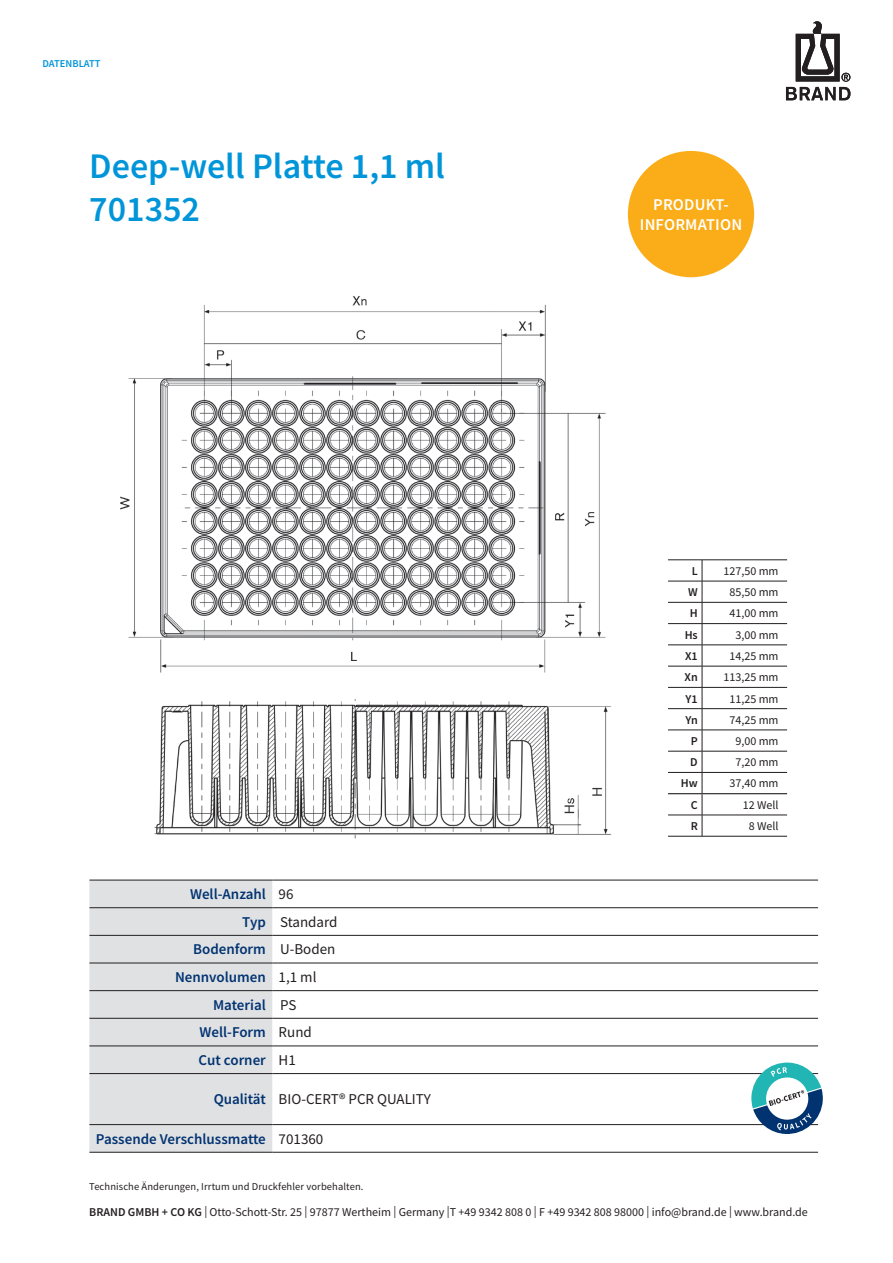
<style>
.page{position:relative;width:893px;height:1263px;background:#fff}
.page>*{position:absolute;margin:0;border:0;box-sizing:border-box;transform-origin:0 0}
.t1{font:600 36px/43.2px "Source Sans Pro";color:#0095d9}
.t2{font:600 16.5px/19.8px "Source Sans Pro";letter-spacing:.01em;color:#fff;text-align:center}
.t3{font:600 15px "Source Sans Pro";color:#013371}
.t4{font:15px "Source Sans Pro";color:#231f20}
.t5{font:12px "Source Sans Pro";color:#231f20}
.t6{font:600 12px "Source Sans Pro";color:#231f20}
.t7{font:10.5px "Source Sans Pro";letter-spacing:.01em;color:#231f20}
.t8{font:600 10.5px "Source Sans Pro";color:#0095d9}
.s1{font-weight:400;color:#231f20}
.s2{font-weight:600;color:#013371}
.s3{font-weight:600}
</style>
<div class="page">
<svg style="left:786px;top:21px;width:64px;height:79px"></svg>
<img style="left:120px;top:296px;width:668px;height:543px">
<div style="left:89px;top:881px;width:183px;height:271px;background:#e0e1e3"></div>
<hr style="left:89px;top:880px;width:183px;height:1px;background:#231f20">
<hr style="left:272px;top:880px;width:546px;height:1px;background:#231f20">
<hr style="left:89px;top:907px;width:183px;height:1px;background:#231f20">
<hr style="left:272px;top:907px;width:546px;height:1px;background:#231f20">
<hr style="left:89px;top:935px;width:183px;height:1px;background:#231f20">
<hr style="left:272px;top:935px;width:546px;height:1px;background:#231f20">
<hr style="left:89px;top:963px;width:183px;height:1px;background:#231f20">
<hr style="left:272px;top:963px;width:546px;height:1px;background:#231f20">
<hr style="left:89px;top:990px;width:183px;height:1px;background:#231f20">
<hr style="left:272px;top:990px;width:546px;height:1px;background:#231f20">
<hr style="left:89px;top:1018px;width:183px;height:1px;background:#231f20">
<hr style="left:272px;top:1018px;width:546px;height:1px;background:#231f20">
<hr style="left:89px;top:1046px;width:183px;height:1px;background:#231f20">
<hr style="left:272px;top:1046px;width:546px;height:1px;background:#231f20">
<hr style="left:89px;top:1073px;width:183px;height:1px;background:#231f20">
<hr style="left:272px;top:1073px;width:546px;height:1px;background:#231f20">
<hr style="left:89px;top:1124px;width:183px;height:1px;background:#231f20">
<hr style="left:272px;top:1124px;width:546px;height:1px;background:#231f20">
<hr style="left:89px;top:1152px;width:183px;height:1px;background:#231f20">
<hr style="left:272px;top:1152px;width:546px;height:1px;background:#231f20">
<div style="left:628px;top:151px;width:126px;height:126px;background:#faad19;border-radius:50%"></div>
<hr style="left:668px;top:559px;width:34px;height:1px;background:#231f20">
<hr style="left:702px;top:559px;width:85px;height:1px;background:#231f20">
<hr style="left:668px;top:581px;width:34px;height:1px;background:#231f20">
<hr style="left:702px;top:581px;width:85px;height:1px;background:#231f20">
<hr style="left:668px;top:602px;width:34px;height:1px;background:#231f20">
<hr style="left:702px;top:602px;width:85px;height:1px;background:#231f20">
<hr style="left:668px;top:623px;width:34px;height:1px;background:#231f20">
<hr style="left:702px;top:623px;width:85px;height:1px;background:#231f20">
<hr style="left:668px;top:645px;width:34px;height:1px;background:#231f20">
<hr style="left:702px;top:645px;width:85px;height:1px;background:#231f20">
<hr style="left:668px;top:666px;width:34px;height:1px;background:#231f20">
<hr style="left:702px;top:666px;width:85px;height:1px;background:#231f20">
<hr style="left:668px;top:687px;width:34px;height:1px;background:#231f20">
<hr style="left:702px;top:687px;width:85px;height:1px;background:#231f20">
<hr style="left:668px;top:708px;width:34px;height:1px;background:#231f20">
<hr style="left:702px;top:708px;width:85px;height:1px;background:#231f20">
<hr style="left:668px;top:730px;width:34px;height:1px;background:#231f20">
<hr style="left:702px;top:730px;width:85px;height:1px;background:#231f20">
<hr style="left:668px;top:751px;width:34px;height:1px;background:#231f20">
<hr style="left:702px;top:751px;width:85px;height:1px;background:#231f20">
<hr style="left:668px;top:772px;width:34px;height:1px;background:#231f20">
<hr style="left:702px;top:772px;width:85px;height:1px;background:#231f20">
<hr style="left:668px;top:815px;width:34px;height:1px;background:#231f20">
<hr style="left:702px;top:815px;width:85px;height:1px;background:#231f20">
<hr style="left:668px;top:836px;width:34px;height:1px;background:#231f20">
<hr style="left:702px;top:836px;width:85px;height:1px;background:#231f20">
<svg style="left:702px;top:560px;width:1px;height:276px"></svg>
<hr style="left:668px;top:793px;width:34px;height:1px;background:#231f20">
<hr style="left:702px;top:793px;width:85px;height:1px;background:#231f20">
<svg style="left:751px;top:1062px;width:72px;height:72px"></svg>
<p class="t8" style="left:43px;top:57px;width:60px">DATENBLATT</p>
<h1 class="t1" style="left:89px;top:144px;width:357px">Deep-well Platte 1,1 ml<br>701352</h1>
<p class="t3" style="left:190px;top:884px;width:105px">Well-Anzahl <span class="s1">96</span></p>
<p class="t4" style="left:242px;top:912px;width:97px"><span class="s2">Typ</span> Standard</p>
<p class="t3" style="left:193px;top:939px;width:144px">Bodenform <span class="s1">U-Boden</span></p>
<p class="t3" style="left:175px;top:967px;width:143px">Nennvolumen <span class="s1">1,1 ml</span></p>
<p class="t3" style="left:213px;top:995px;width:85px">Material <span class="s1">PS</span></p>
<p class="t3" style="left:199px;top:1022px;width:114px">Well-Form <span class="s1">Rund</span></p>
<p class="t3" style="left:199px;top:1050px;width:99px">Cut corner <span class="s1">H1</span></p>
<p class="t4" style="left:214px;top:1090px;width:219px"><span class="s2">Qualität</span> BIO-CERT® PCR QUALITY</p>
<p class="t3" style="left:96px;top:1129px;width:229px">Passende Verschlussmatte <span class="s1">701360</span></p>
<p class="t7" style="left:89px;top:1180px;width:276px">Technische Änderungen, Irrtum und Druckfehler vorbehalten.</p>
<h2 class="t2" style="left:640px;top:195px;width:104px">PRODUKT-<br>INFORMATION</h2>
<p class="t6" style="left:692px;top:563px;width:8px">L</p>
<p class="t5" style="left:723px;top:563px;width:57px">127,50 mm</p>
<p class="t6" style="left:688px;top:584px;width:11px">W</p>
<p class="t5" style="left:729px;top:585px;width:51px">85,50 mm</p>
<p class="t6" style="left:690px;top:606px;width:9px">H</p>
<p class="t5" style="left:729px;top:606px;width:51px">41,00 mm</p>
<p class="t6" style="left:685px;top:627px;width:15px">Hs</p>
<p class="t5" style="left:735px;top:627px;width:45px">3,00 mm</p>
<p class="t6" style="left:685px;top:648px;width:14px">X1</p>
<p class="t5" style="left:729px;top:648px;width:51px">14,25 mm</p>
<p class="t6" style="left:685px;top:669px;width:15px">Xn</p>
<p class="t5" style="left:723px;top:670px;width:57px">113,25 mm</p>
<p class="t6" style="left:686px;top:691px;width:14px">Y1</p>
<p class="t5" style="left:729px;top:691px;width:51px">11,25 mm</p>
<p class="t6" style="left:685px;top:712px;width:14px">Yn</p>
<p class="t5" style="left:729px;top:712px;width:51px">74,25 mm</p>
<p class="t6" style="left:691px;top:733px;width:8px">P</p>
<p class="t5" style="left:735px;top:733px;width:45px">9,00 mm</p>
<p class="t6" style="left:690px;top:754px;width:9px">D</p>
<p class="t5" style="left:735px;top:755px;width:45px">7,20 mm</p>
<p class="t6" style="left:681px;top:775px;width:18px">Hw</p>
<p class="t5" style="left:729px;top:776px;width:51px">37,40 mm</p>
<p class="t6" style="left:691px;top:797px;width:8px">C</p>
<p class="t5" style="left:743px;top:797px;width:37px">12 Well</p>
<p class="t6" style="left:691px;top:818px;width:9px">R</p>
<p class="t5" style="left:749px;top:818px;width:31px">8 Well</p>
<p class="t5" style="left:89px;top:1204px;width:720px"><span class="s3">BRAND GMBH + CO KG</span> | Otto-Schott-Str. 25 | 97877 Wertheim | Germany |T +49 9342 808 0 | F +49 9342 808 98000 | info@brand.de | www.brand.de</p>
</div>
